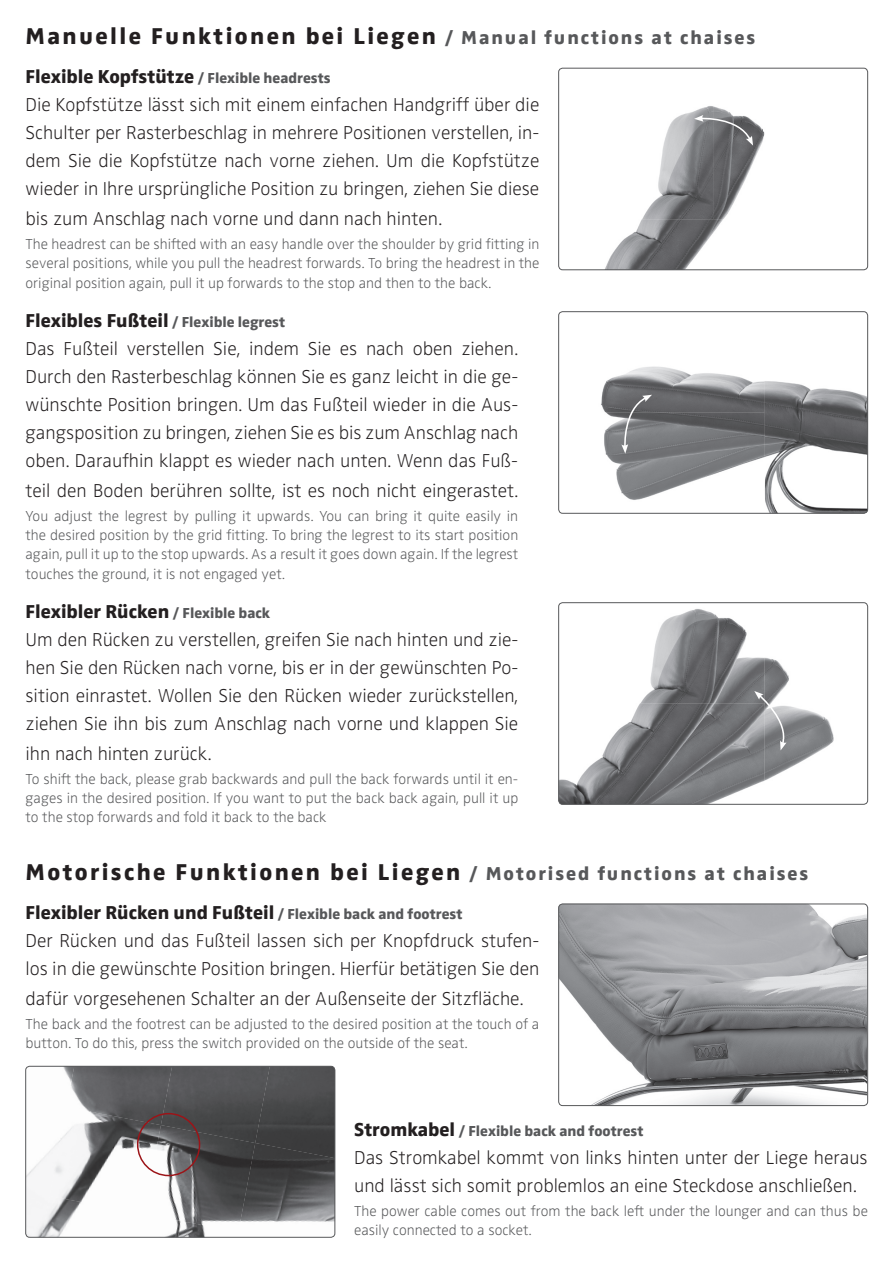
<style>
.page{position:relative;width:893px;height:1263px;background:#fff}
.page>*{position:absolute;margin:0;border:0;box-sizing:border-box;transform-origin:0 0}
.t1{font:800 23.7px "Zwo Pro";letter-spacing:.1em;color:#231f20}
.t2{font:300 expanded 19.35px/28px "Zwo Pro";color:#231f20}
.t3{font:300 expanded 15px/19.4px "Zwo Pro";color:#57585a;text-align:justify}
.t4{font:800 15px "Zwo Pro";color:#57585a}
.s1{font-size:19.35px;color:#57585a}
.s2{font-weight:800;font-stretch:normal}
.s3{font-weight:800;font-stretch:normal;font-size:15px;color:#57585a}
.s4{font-size:19.35px;color:#231f20}
</style>
<div class="page">
<img style="left:558px;top:312px;width:310px;height:201px">
<div style="left:558px;top:311px;width:310px;height:202px;border:1px solid #57585a;border-radius:4px"></div>
<svg style="left:621px;top:395px;width:31px;height:59px;background:#7c7d80"></svg>
<img style="left:558px;top:604px;width:309px;height:200px">
<div style="left:558px;top:602px;width:310px;height:202px;border:1px solid #57585a;border-radius:4px"></div>
<svg style="left:754px;top:691px;width:36px;height:59px;background:#a3a4a7"></svg>
<img style="left:559px;top:68px;width:309px;height:202px">
<div style="left:558px;top:68px;width:310px;height:202px;border:1px solid #57585a;border-radius:4px"></div>
<img style="left:558px;top:904px;width:309px;height:202px">
<div style="left:558px;top:904px;width:310px;height:202px;border:1px solid #57585a;border-radius:4px"></div>
<img style="left:74px;top:1068px;width:87px;height:39px">
<img style="left:161px;top:1068px;width:94px;height:57px">
<img style="left:255px;top:1066px;width:80px;height:77px">
<img style="left:26px;top:1066px;width:48px;height:171px">
<img style="left:50px;top:1107px;width:111px;height:89px">
<img style="left:144px;top:1125px;width:111px;height:71px">
<img style="left:238px;top:1143px;width:97px;height:94px">
<img style="left:42px;top:1196px;width:196px;height:39px">
<img style="left:237px;top:1232px;width:31px;height:3px">
<div style="left:26px;top:1066px;width:309px;height:171px;border:1px solid #57585a;border-radius:4px"></div>
<svg style="left:694px;top:115px;width:59px;height:31px;background:#7d7e80"></svg>
<div style="left:137px;top:1113px;width:63px;height:63px;border:2px solid #9c1418;border-radius:50%"></div>
<p class="t1" style="left:26px;top:22px;width:731px">Manuelle Funktionen bei Liegen <span class="s1">/ Manual functions at chaises</span></p>
<p class="t2" style="left:26px;top:63px;width:515px"><span class="s2">Flexible Kopfstütze</span> <span class="s3">/ Flexible headrests<br></span>Die Kopfstütze lässt sich mit einem einfachen Handgriff über die Schulter per Rasterbeschlag in mehrere Positionen verstellen, in&shy;dem Sie die Kopfstütze nach vorne ziehen. Um die Kopfstütze wieder in Ihre ursprüngliche Position zu bringen, ziehen Sie diese</p>
<p class="t2" style="left:26px;top:205px;width:418px">bis zum Anschlag nach vorne und dann nach hinten.</p>
<p class="t3" style="left:26px;top:235px;width:515px">The headrest can be shifted with an easy handle over the shoulder by grid fitting in several positions, while you pull the headrest forwards. To bring the headrest in the original position again, pull it up forwards to the stop and then to the back.</p>
<p class="t2" style="left:26px;top:307px;width:494px"><span class="s2">Flexibles Fußteil</span> <span class="s3">/ Flexible legrest<br></span>Das Fußteil verstellen Sie, indem Sie es nach oben ziehen.<br>Durch den Rasterbeschlag können Sie es ganz leicht in die ge&shy;wünschte Position bringen. Um das Fußteil wieder in die Aus&shy;gangsposition zu bringen, ziehen Sie es bis zum Anschlag nach oben. Daraufhin klappt es wieder nach unten. Wenn das Fuß-</p>
<p class="t2" style="left:26px;top:477px;width:494px">teil den Boden berühren sollte, ist es noch nicht eingerastet.</p>
<p class="t3" style="left:26px;top:506px;width:494px">You adjust the legrest by pulling it upwards. You can bring it quite easily in the desired position by the grid fitting. To bring the legrest to its start position again, pull it up to the stop upwards. As a result it goes down again. If the legrest touches the ground, it is not engaged yet.</p>
<p class="t2" style="left:26px;top:598px;width:494px"><span class="s2">Flexibler Rücken</span> <span class="s3">/ Flexible back<br></span>Um den Rücken zu verstellen, greifen Sie nach hinten und zie&shy;hen Sie den Rücken nach vorne, bis er in der gewünschten Po&shy;sition einrastet. Wollen Sie den Rücken wieder zurückstellen, ziehen Sie ihn bis zum Anschlag nach vorne und klappen Sie</p>
<p class="t2" style="left:26px;top:740px;width:187px">ihn nach hinten zurück.</p>
<p class="t3" style="left:26px;top:769px;width:494px">To shift the back, please grab backwards and pull the back forwards until it en&shy;gages in the desired position. If you want to put the back back again, pull it up to the stop forwards and fold it back to the back</p>
<p class="t1" style="left:26px;top:858px;width:784px">Motorische Funktionen bei Liegen <span class="s1">/ Motorised functions at chaises</span></p>
<p class="t2" style="left:26px;top:899px;width:515px"><span class="s2">Flexibler Rücken und Fußteil</span> <span class="s3">/ Flexible back and footrest<br></span>Der Rücken und das Fußteil lassen sich per Knopfdruck stufen&shy;los in die gewünschte Position bringen. Hierfür betätigen Sie den</p>
<p class="t2" style="left:26px;top:985px;width:500px">dafür vorgesehenen Schalter an der Außenseite der Sitzfläche.</p>
<p class="t3" style="left:26px;top:1014px;width:515px">The back and the footrest can be adjusted to the desired position at the touch of a button. To do this, press the switch provided on the outside of the seat.</p>
<p class="t4" style="left:354px;top:1122px;width:291px"><span class="s4">Stromkabel</span> / Flexible back and footrest</p>
<p class="t2" style="left:354px;top:1144px;width:515px">Das Stromkabel kommt von links hinten unter der Liege heraus und lässt sich somit problemlos an eine Steckdose anschließen.</p>
<p class="t3" style="left:354px;top:1202px;width:515px">The power cable comes out from the back left under the lounger and can thus be easily connected to a socket.</p>
</div>
